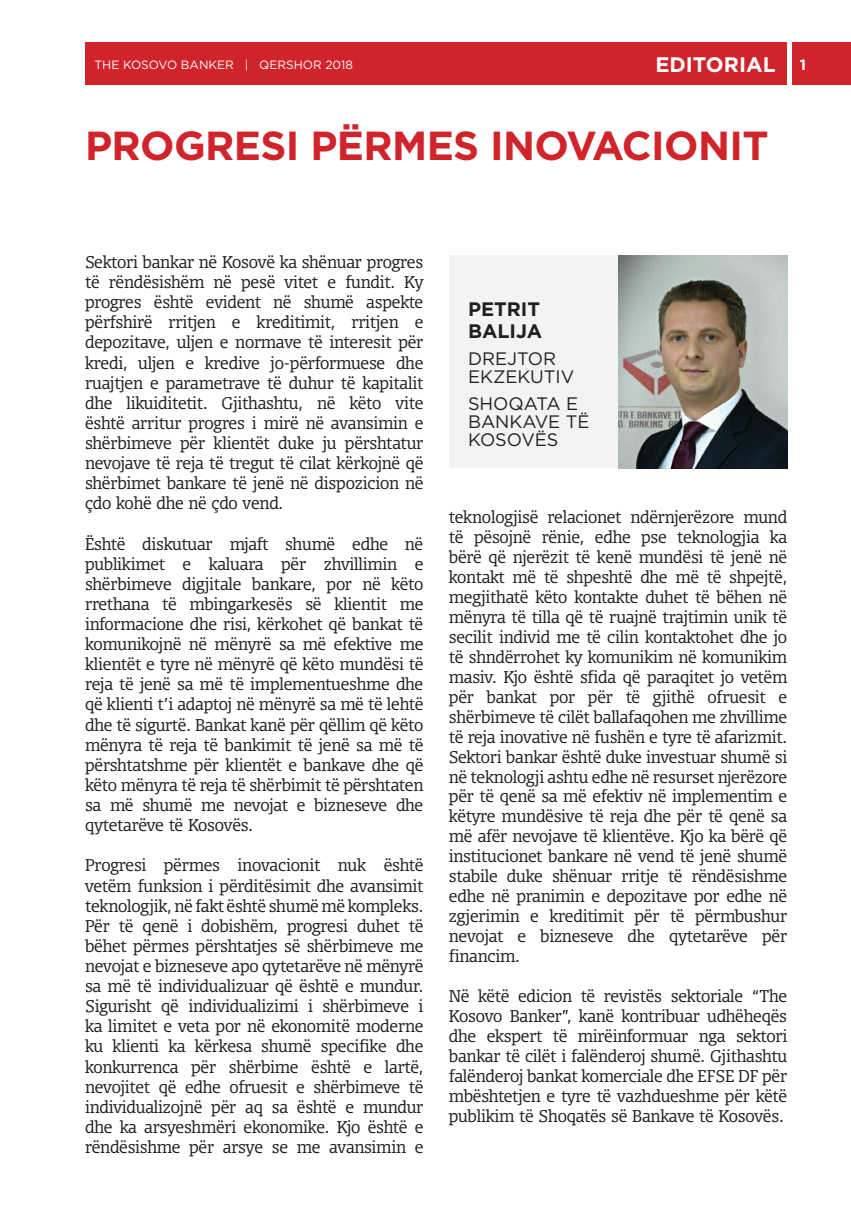
<style>
.page{position:relative;width:851px;height:1221px;background:#fff}
.page>*{position:absolute;margin:0;border:0;box-sizing:border-box;transform-origin:0 0}
.t1{font:700 40.5px "Gotham";letter-spacing:-.015em;color:#d1232a}
.t2{font:700 21px "Gotham";color:#fff}
.t3{font:700 19.5px/22.5px "Gotham";color:#231f20}
.t4{font:18px/18px "Gotham";color:#231f20}
.t5{font:300 16.2px/20.1px "Olsen LF";letter-spacing:-.01em;color:#231f20;text-align:justify}
.t6{font:12px "Gotham";color:#fff}
.s1{font-size:15px}
</style>
<div class="page">
<div style="left:85px;top:43px;width:765px;height:42px;background:#d1232a"></div>
<hr style="left:787px;top:38px;width:4px;height:51px;background:#fff">
<div style="left:449px;top:255px;width:338px;height:213px;background:#f2f3f4"></div>
<img style="left:618px;top:255px;width:169px;height:213px">
<p class="t6" style="left:94px;top:57px;width:260px">THE KOSOVO BANKER | QERSHOR 2018</p>
<p class="t2" style="left:655px;top:51px;width:152px">EDITORIAL <span class="s1">1</span></p>
<h1 class="t1" style="left:85px;top:119px;width:685px">PROGRESI PËRMES INOVACIONIT</h1>
<p class="t5" style="left:85px;top:252px;width:340px">Sektori bankar në Kosovë ka shënuar progres të rëndësishëm në pesë vitet e fundit. Ky progres është evident në shumë aspekte përfshirë rritjen e kreditimit, rritjen e depozitave, uljen e normave të interesit për kredi, uljen e kredive jo-përformuese dhe ruajtjen e parametrave të duhur të kapitalit dhe likuiditetit. Gjithashtu, në këto vite është arritur progres i mirë në avansimin e shërbimeve për klientët duke ju përshtatur nevojave të reja të tregut të cilat kërkojnë që shërbimet bankare të jenë në dispozicion në çdo kohë dhe në çdo vend.</p>
<p class="t5" style="left:85px;top:533px;width:340px">Është diskutuar mjaft shumë edhe në publikimet e kaluara për zhvillimin e shërbimeve digjitale bankare, por në këto rrethana të mbingarkesës së klientit me informacione dhe risi, kërkohet që bankat të komunikojnë në mënyrë sa më efektive me klientët e tyre në mënyrë që këto mundësi të reja të jenë sa më të implementueshme dhe që klienti t’i adaptoj në mënyrë sa më të lehtë dhe të sigurtë. Bankat kanë për qëllim që këto mënyra të reja të bankimit të jenë sa më të përshtatshme për klientët e bankave dhe që këto mënyra të reja të shërbimit të përshtaten sa më shumë me nevojat e bizneseve dhe qytetarëve të Kosovës.</p>
<p class="t5" style="left:85px;top:855px;width:340px">Progresi përmes inovacionit nuk është vetëm funksion i përditësimit dhe avansimit teknologjik, në fakt është shumë më kompleks.<br>Për të qenë i dobishëm, progresi duhet të bëhet përmes përshtatjes së shërbimeve me nevojat e bizneseve apo qytetarëve në mënyrë sa më të individualizuar që është e mundur.<br>Sigurisht që individualizimi i shërbimeve i ka limitet e veta por në ekonomitë moderne ku klienti ka kërkesa shumë specifike dhe konkurrenca për shërbime është e lartë, nevojitet që edhe ofruesit e shërbimeve të individualizojnë për aq sa është e mundur dhe ka arsyeshmëri ekonomike. Kjo është e rëndësishme për arsye se me avansimin e</p>
<p class="t3" style="left:468px;top:297px;width:76px">PETRIT<br>BALIJA</p>
<p class="t4" style="left:468px;top:349px;width:108px">DREJTOR<br>EKZEKUTIV</p>
<p class="t4" style="left:468px;top:394px;width:123px">SHOQATA E<br>BANKAVE TË<br>KOSOVËS</p>
<p class="t5" style="left:449px;top:506px;width:340px">teknologjisë relacionet ndërnjerëzore mund të pësojnë rënie, edhe pse teknologjia ka bërë që njerëzit të kenë mundësi të jenë në kontakt më të shpeshtë dhe më të shpejtë, megjithatë këto kontakte duhet të bëhen në mënyra të tilla që të ruajnë trajtimin unik të secilit individ me të cilin kontaktohet dhe jo të shndërrohet ky komunikim në komunikim masiv. Kjo është sfida që paraqitet jo vetëm për bankat por për të gjithë ofruesit e shërbimeve të cilët ballafaqohen me zhvillime të reja inovative në fushën e tyre të afarizmit.<br>Sektori bankar është duke investuar shumë si në teknologji ashtu edhe në resurset njerëzore për të qenë sa më efektiv në implementim e këtyre mundësive të reja dhe për të qenë sa më afër nevojave të klientëve. Kjo ka bërë që institucionet bankare në vend të jenë shumë stabile duke shënuar rritje të rëndësishme edhe në pranimin e depozitave por edhe në zgjerimin e kreditimit për të përmbushur nevojat e bizneseve dhe qytetarëve për financim.</p>
<p class="t5" style="left:449px;top:985px;width:340px">Në këtë edicion të revistës sektoriale “The Kosovo Banker”, kanë kontribuar udhëheqës dhe ekspert të mirëinformuar nga sektori bankar të cilët i falënderoj shumë. Gjithashtu falënderoj bankat komerciale dhe EFSE DF për mbështetjen e tyre të vazhdueshme për këtë publikim të Shoqatës së Bankave të Kosovës.</p>
</div>
